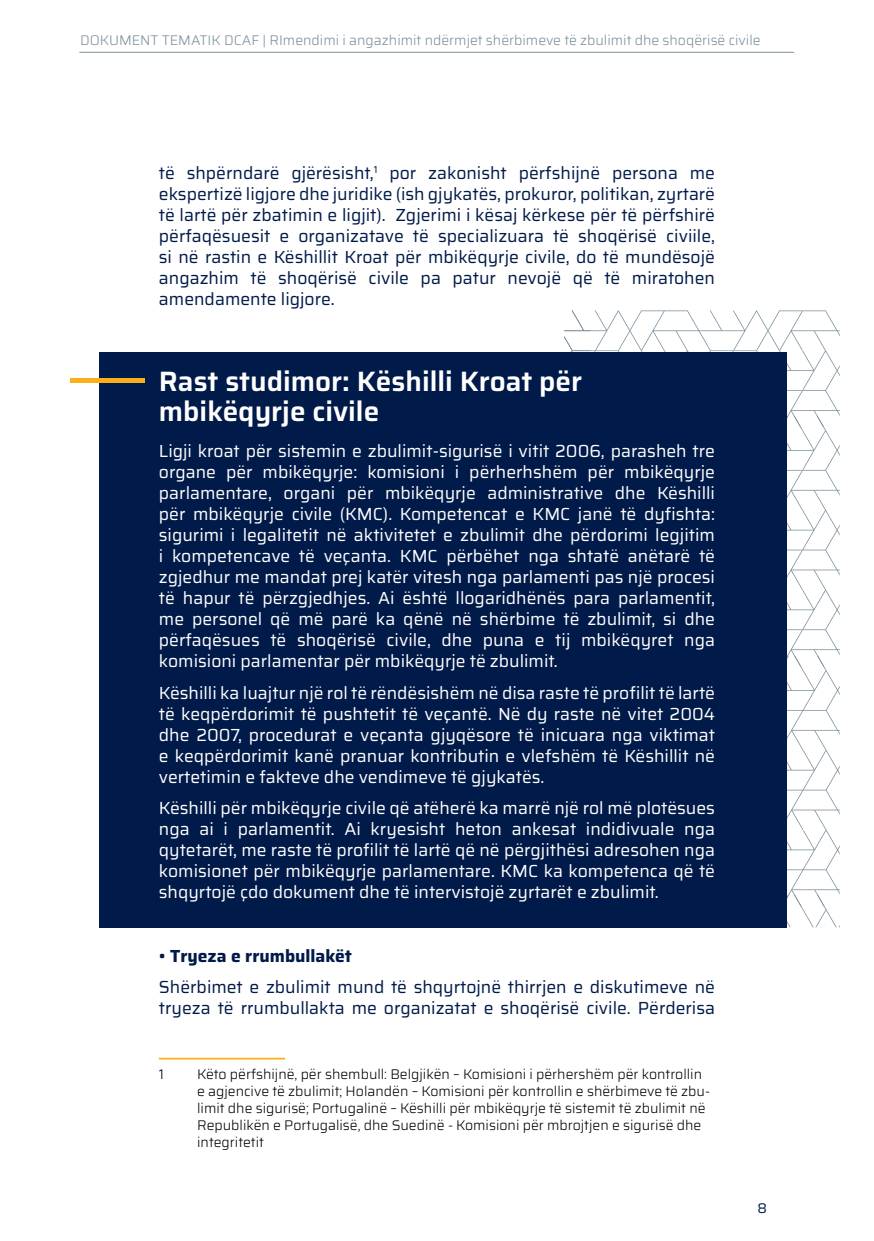
<style>
.page{position:relative;width:874px;height:1241px;background:#fff}
.page>*{position:absolute;margin:0;border:0;box-sizing:border-box;transform-origin:0 0}
.t1{font:600 28px/29.8px "Saira";color:#fff}
.t2{font:17.5px/21px "Saira";color:#fff;text-align:justify}
.t3{font:17.5px/21px "Saira";color:#001a49;text-align:justify}
.t4{font:700 17.5px "Saira";color:#001a49}
.t5{font:300 14px/16.8px "Saira";color:#000}
.t6{font:300 14px "Saira";color:#7b909d}
.t7{font:14px "Saira";color:#001a49}
</style>
<div class="page">
<hr style="left:80px;top:52px;width:713px;height:1px;background:#7b909d">
<svg style="left:564px;top:310px;width:275px;height:617px"></svg>
<div style="left:99px;top:352px;width:687px;height:575px;background:#001a49"></div>
<div style="left:70px;top:378px;width:75px;height:5px;background:#fcaf17"></div>
<hr style="left:159px;top:1057px;width:126px;height:2px;background:#fcaf17">
<p class="t6" style="left:80px;top:29px;width:681px">DOKUMENT TEMATIK DCAF | RImendimi i angazhimit ndërmjet shërbimeve të zbulimit dhe shoqërisë civile</p>
<p class="t3" style="left:159px;top:162px;width:557px">të shpërndarë gjërësisht,<sup>1</sup> por zakonisht përfshijnë persona me ekspertizë ligjore dhe juridike (ish gjykatës, prokuror, politikan, zyrtarë të lartë për zbatimin e ligjit). Zgjerimi i kësaj kërkese për të përfshirë përfaqësuesit e organizatave të specializuara të shoqërisë civiile, si në rastin e Këshillit Kroat për mbikëqyrje civile, do të mundësojë angazhim të shoqërisë civile pa patur nevojë që të miratohen amendamente ligjore.</p>
<h1 class="t1" style="left:159px;top:366px;width:424px">Rast studimor: Këshilli Kroat për mbikëqyrje civile</h1>
<p class="t2" style="left:159px;top:440px;width:557px">Ligji kroat për sistemin e zbulimit-sigurisë i vitit 2006, parasheh tre organe për mbikëqyrje: komisioni i përherhshëm për mbikëqyrje parlamentare, organi për mbikëqyrje administrative dhe Këshilli për mbikëqyrje civile (KMC). Kompetencat e KMC janë të dyfishta: sigurimi i legalitetit në aktivitetet e zbulimit dhe përdorimi legjitim i kompetencave të veçanta. KMC përbëhet nga shtatë anëtarë të zgjedhur me mandat prej katër vitesh nga parlamenti pas një procesi të hapur të përzgjedhjes. Ai është llogaridhënës para parlamentit, me personel që më parë ka qënë në shërbime të zbulimit, si dhe përfaqësues të shoqërisë civile, dhe puna e tij mbikëqyret nga komisioni parlamentar për mbikëqyrje të zbulimit.</p>
<p class="t2" style="left:159px;top:681px;width:557px">Këshilli ka luajtur një rol të rëndësishëm në disa raste të profilit të lartë të keqpërdorimit të pushtetit të veçantë. Në dy raste në vitet 2004 dhe 2007, procedurat e veçanta gjyqësore të inicuara nga viktimat e keqpërdorimit kanë pranuar kontributin e vlefshëm të Këshillit në vertetimin e fakteve dhe vendimeve të gjykatës.</p>
<p class="t2" style="left:159px;top:797px;width:557px">Këshilli për mbikëqyrje civile që atëherë ka marrë një rol më plotësues nga ai i parlamentit. Ai kryesisht heton ankesat indidivuale nga qytetarët, me raste të profilit të lartë që në përgjithësi adresohen nga komisionet për mbikëqyrje parlamentare. KMC ka kompetenca që të shqyrtojë çdo dokument dhe të intervistojë zyrtarët e zbulimit.</p>
<p class="t4" style="left:159px;top:941px;width:194px">• Tryeza e rrumbullakët</p>
<p class="t3" style="left:159px;top:975px;width:557px">Shërbimet e zbulimit mund të shqyrtojnë thirrjen e diskutimeve në tryeza të rrumbullakta me organizatat e shoqërisë civile. Përderisa</p>
<p class="t5" style="left:159px;top:1065px;width:7px">1</p>
<p class="t5" style="left:197px;top:1065px;width:514px">Këto përfshijnë, për shembull: Belgjikën – Komisioni i përhershëm për kontrollin e agjencive të zbulimit; Holandën – Komisioni për kontrollin e shërbimeve të zbu&shy;limit dhe sigurisë; Portugalinë – Këshilli për mbikëqyrje të sistemit të zbulimit në Republikën e Portugalisë, dhe Suedinë - Komisioni për mbrojtjen e sigurisë dhe integritetit</p>
<p class="t7" style="left:757px;top:1197px;width:11px">8</p>
</div>
